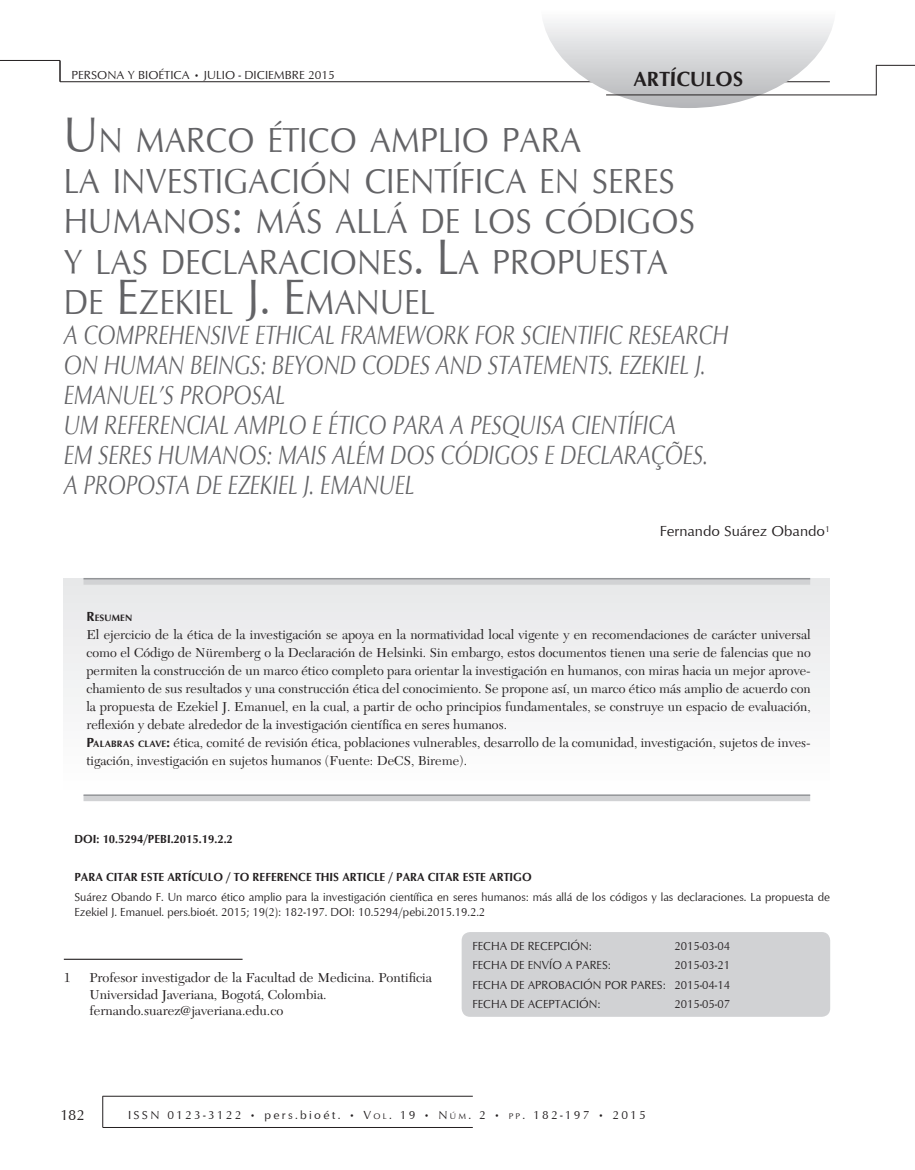
<style>
.page{position:relative;width:915px;height:1170px;background:#fff}
.page>*{position:absolute;margin:0;border:0;box-sizing:border-box;transform-origin:0 0}
.t1{font:35.7px/40.5px "Optimum";color:#636366;scale:.9 1}
.t2{font:italic 27px/30px "Optimum";color:#636366;scale:.8 1}
.t3{font:700 21px "Optimum";color:#231f20}
.t4{font:15px "Optimum";color:#231f20}
.t5{font:13.5px/18px "New Caledonia";color:#231f20}
.t6{font:12px/19.2px "Optimum";color:#231f20;text-align:justify;scale:.95 1}
.t7{font:700 12px "Optimum";color:#231f20;scale:.95 1}
.t8{font:12px "Optimum";letter-spacing:.19em;color:#231f20}
.t9{font:12px "Optimum";color:#231f20}
.t10{font:700 9.45px "Optimum";color:#231f20}
.s1{font-size:51px}
.s2{font-size:13.5px}
.s3{font-family:"Optimum";font-weight:700;font-size:9.45px}
.s4{font-family:"Optimum";font-weight:700}
.s5{font-size:8.4px}
.s6{font-style:inherit}
</style>
<div class="page">
<hr style="left:0;top:60px;width:60px;height:1px;background:#231f20">
<hr style="left:59px;top:60px;width:2px;height:22px;background:#231f20">
<hr style="left:60px;top:81px;width:769px;height:1px;background:#231f20">
<hr style="left:102px;top:1095px;width:370px;height:1px;background:#231f20">
<hr style="left:102px;top:1127px;width:370px;height:1px;background:#231f20">
<hr style="left:102px;top:1096px;width:1px;height:30px;background:#231f20">
<div style="left:64px;top:578px;width:765px;height:216px;background:#f3f4f4"></div>
<div style="left:461px;top:932px;width:368px;height:84px;background:#d1d2d4;border-radius:9px"></div>
<svg style="left:83px;top:579px;width:726px;height:5px;background:#cbccce"></svg>
<hr style="left:83px;top:578px;width:726px;height:1px;background:#939598">
<div style="left:83px;top:795px;width:726px;height:6px;background:#d1d2d4"></div>
<hr style="left:83px;top:794px;width:726px;height:1px;background:#939598">
<svg style="left:540px;top:21px;width:295px;height:87px"></svg>
<hr style="left:875px;top:65px;width:1px;height:30px;background:#231f20">
<hr style="left:875px;top:65px;width:39px;height:1px;background:#231f20">
<hr style="left:606px;top:94px;width:270px;height:1px;background:#231f20">
<hr style="left:64px;top:958px;width:178px;height:1px;background:#231f20">
<p class="t9" style="left:71px;top:68px;width:265px">PERSONA Y BIOÉTICA • JULIO - DICIEMBRE 2015</p>
<h3 class="t3" style="left:633px;top:67px;width:111px">ARTÍCULOS</h3>
<h1 class="t1" style="left:64px;top:119px;width:702px"><span class="s1">U</span>N MARCO ÉTICO AMPLIO PARA<br>LA INVESTIGACIÓN CIENTÍFICA EN SERES<br>HUMANOS<span class="s1">:</span> MÁS ALLÁ DE LOS CÓDIGOS<br>Y LAS DECLARACIONES<span class="s1">. L</span>A PROPU ESTA<br>DE <span class="s1">E</span>ZEKIEL <span class="s1">J. E</span>MANU EL</h1>
<p class="t2" style="left:64px;top:320px;width:831px">A COMPREHENSIVE ETHICA L FRAMEWORK FOR SCIENTIFIC RESEARCH ON HUMAN BEINGS: BEYOND CODES AND STATEMENTS. EZEKIEL J.<br>EMANUEL’S PROPOSAL<br>UM REFERENCIAL AMPLO E ÉTICO PARA A PESQUISA CIENTÍFICA<br>EM SERES HUMANOS: MAIS ALÉM DOS CÓDIGOS E DECLARAÇÕES.<br>A PROPOSTA DE EZEKIEL J. EMANUEL</p>
<p class="t4" style="left:659px;top:522px;width:172px">Fernando Suárez Obando<sup>1</sup></p>
<p class="t10" style="left:86px;top:611px;width:47px"><span class="s2">R</span>ESUMEN</p>
<p class="t5" style="left:86px;top:625px;width:725px;text-align:justify">El ejercicio de la ética de la investigación se apoya en la normatividad local vigente y en recomendaciones de carácter universal como el Código de Nüremberg o la Declaración de Helsinki. Sin embargo, estos documentos tienen una serie de falencias que no permiten la construcción de un marco ético completo para orientar la investigación en humanos, con miras hacia un mejor aprove&shy;chamiento de sus resultados y una construcción ética del conocimiento. Se propone así, un marco ético más amplio de acuerdo con la propuesta de Ezekiel J. Emanuel, en la cual, a partir de ocho principios fundamentales, se construye un espacio de evaluación, reflexión y debate alrededor de la investigación científica en seres humanos.</p>
<p class="t10" style="left:86px;top:737px;width:14px"><span class="s2">P</span>ALA</p>
<p class="t10" style="left:111px;top:737px;width:13px">BRAS</p>
<p class="t5" style="left:86px;top:733px;width:725px;text-indent:52px"><span class="s3">CLAVE</span><span class="s4">:</span> ética, comité de revisión ética, poblaciones vulnerables, desarrollo de la comunidad, investigación, sujetos de inves&shy;tigación, investigación en sujetos humanos (Fuente: DeCS, Bireme).</p>
<p class="t7" style="left:74px;top:831px;width:168px">DOI: 10.5294/PEBI.2015.19.2.2</p>
<p class="t7" style="left:74px;top:870px;width:479px">PARA CITAR ESTE ARTÍCULO / TO REFERENCE THIS ARTICLE / PARA CITAR ESTE ARTIGO</p>
<p class="t6" style="left:74px;top:888px;width:796px;line-height:15px">Suárez Obando F. Un marco ético amplio para la investigación científica en seres humanos: más allá de los códigos y las declaraciones. La propuesta de<br>Ezekiel J. Emanuel. pers.bioét. 2015; 19(2): 182-197. DOI : 10.5294/pebi.2015.19.2.2</p>
<p class="t5" style="left:64px;top:968px;width:8px">1</p>
<p class="t5" style="left:89px;top:969px;width:344px;line-height:16.5px">Profesor investigador de la Facultad de Medicina. Pontificia<br>Universidad Javeriana, Bogotá, Colombia. fernando.suarez@javeriana.edu.co</p>
<p class="t6" style="left:472px;top:936px;width:127px">Fecha de recepción:</p>
<p class="t6" style="left:674px;top:936px;width:60px">2015-03-04</p>
<p class="t6" style="left:472px;top:955px;width:147px">Fecha de envío a pares:</p>
<p class="t6" style="left:472px;top:955px;width:272px;text-indent:202px">2015-03-21<br>Fecha de aprobación por pares: 2015-04-14<br>Fecha de aceptación:</p>
<p class="t6" style="left:674px;top:993px;width:60px">2015-05-07</p>
<p class="t4" style="left:60px;top:1105px;width:26px">182</p>
<p class="t8" style="left:128px;top:1106px;width:519px">ISSN 0123-3122 • pers.bioét. • V<span class="s5">OL</span>. 19 • N<span class="s5">ÚM</span><span class="s6">.</span> 2 • <span class="s5">PP</span>. 182-197 • 2015</p>
</div>
